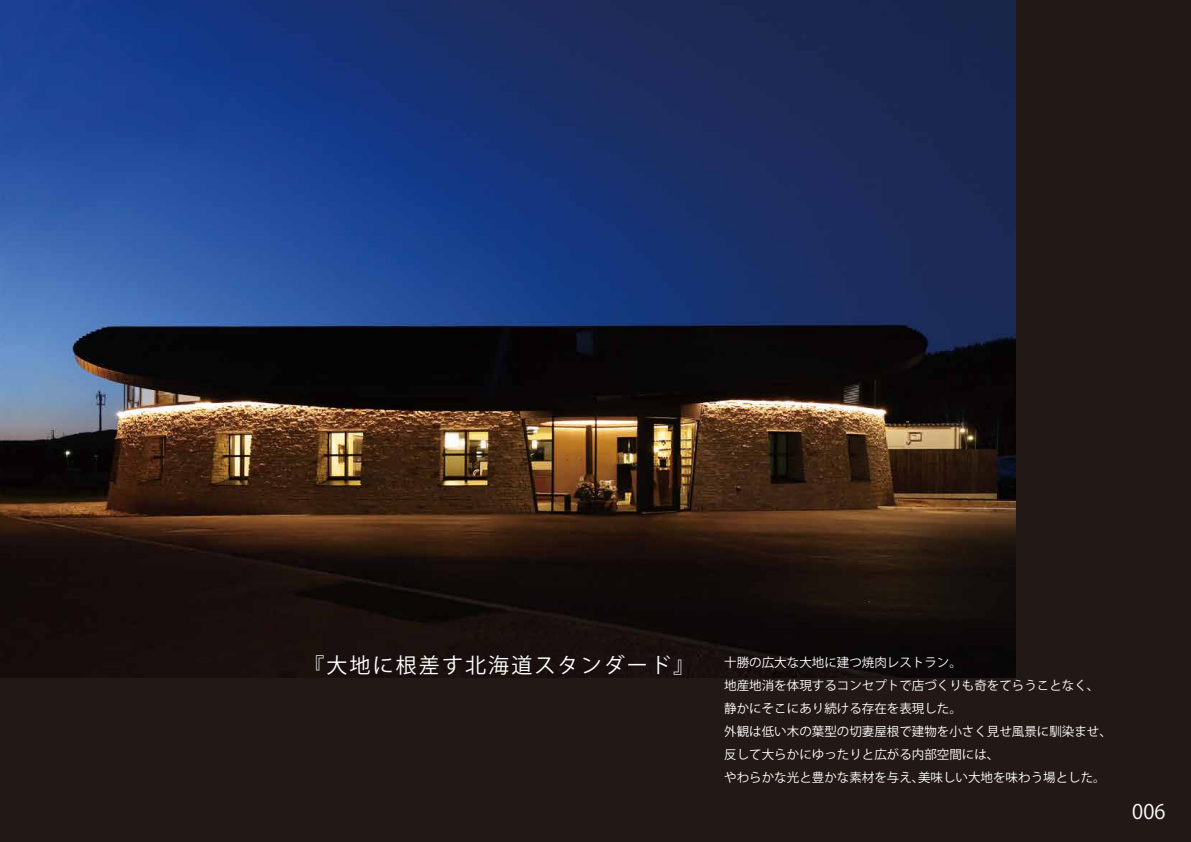
<style>
.page{position:relative;width:1191px;height:842px;background:#221815}
.page>*{position:absolute;margin:0;border:0;box-sizing:border-box;transform-origin:0 0}
.t1{font:21px "Koz Go Pro";letter-spacing:.1em;color:#fff}
.t2{font:20px "Koz Go Pr 6 N";color:#fff}
.t3{font:12.5px/23px "Koz Go Pro";color:#fff}
</style>
<div class="page">
<img style="left:0;top:0;width:1015px;height:677px">
<h1 class="t1" style="left:303px;top:651px;width:392px">『大地に根差す北海道スタンダード』</h1>
<p class="t3" style="left:724px;top:651px;width:389px">十勝の広大な大地に建つ焼肉レストラン。<br>地産地消を体現するコンセプトで店づくりも奇をてらうことなく、静かにそこにあり続ける存在を表現した。<br>外観は低い木の葉型の切妻屋根で建物を小さく見せ風景に馴染ませ、反して大らかにゆったりと広がる内部空間には、<br>やわらかな光と豊かな素材を与え、美味しい大地を味わう場とした。</p>
<h2 class="t2" style="left:1132px;top:800px;width:35px">006</h2>
</div>
